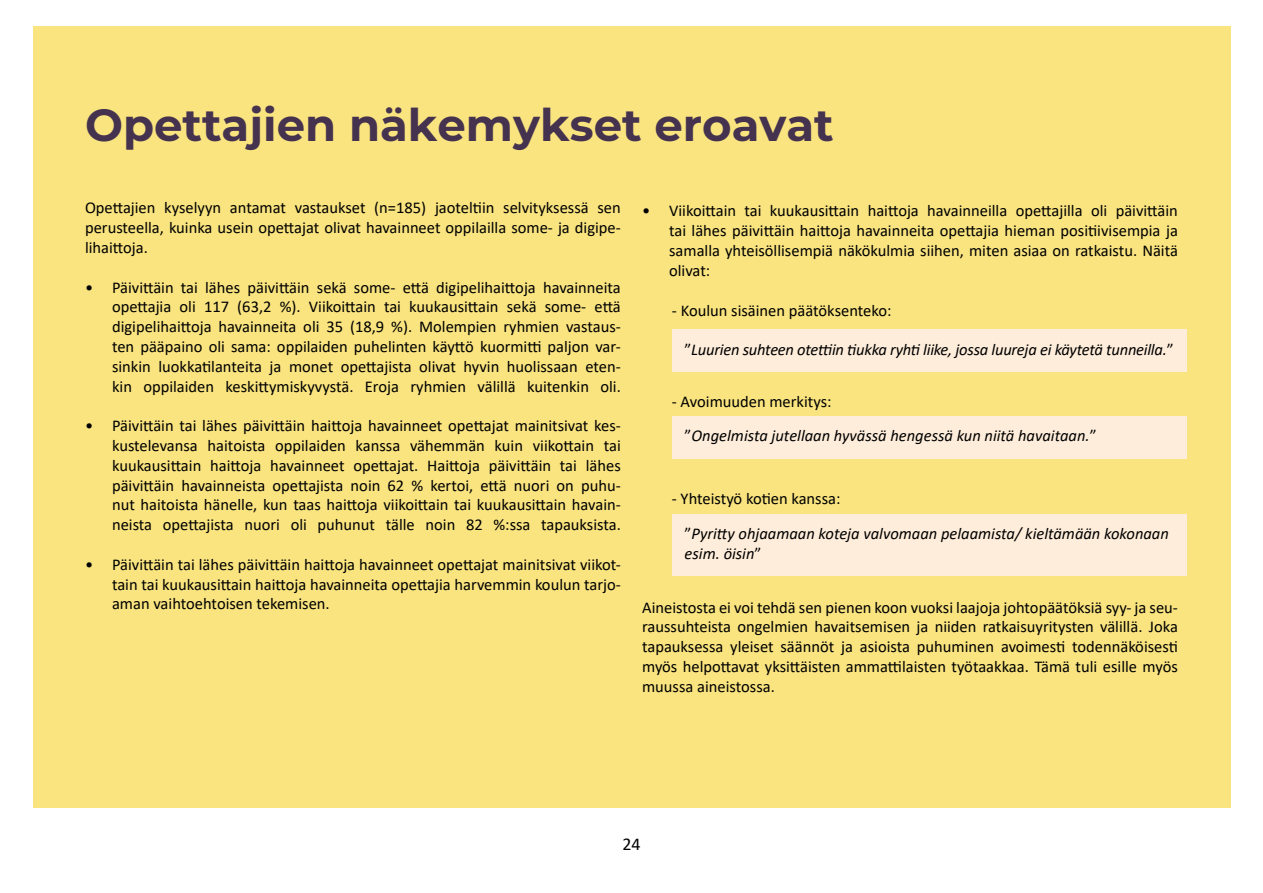
<style>
.page{position:relative;width:1263px;height:893px;background:#fff}
.page>*{position:absolute;margin:0;border:0;box-sizing:border-box;transform-origin:0 0}
.t1{font:100 45px "Montserrat";color:#45324e}
.t2{font:18px "Calibri";color:#000}
.leipis{font:16.5px/19.8px "Calibri";color:#000;text-align:justify}
.dialogi{font:italic 16.5px/19.8px "Calibri";color:#000}
.s1{font-style:normal}
</style>
<div class="page">
<hr style="left:1262px;top:0;width:1px;height:893px;background:#45324e">
<div style="left:33px;top:27px;width:1197px;height:781px;background:#f9e480"></div>
<div style="left:672px;top:330px;width:514px;height:42px;background:#feedda"></div>
<div style="left:672px;top:416px;width:514px;height:42px;background:#feedda"></div>
<div style="left:672px;top:514px;width:514px;height:62px;background:#feedda"></div>
<h2 class="t1" style="left:85px;top:95px;width:750px">Opettajien näkemykset eroavat</h2>
<p class="leipis" style="left:85px;top:197px;width:537px">Opettajien kyselyyn antamat vastaukset (n=185) jaoteltiin selvityksessä sen perusteella, kuinka usein opettajat olivat havainneet oppilailla some- ja digipe&shy;lihaittoja.</p>
<p class="leipis" style="left:112px;top:277px;width:510px;text-indent:-27px">• Päivittäin tai lähes päivittäin sekä some- että digipelihaittoja havainneita opettajia oli 117 (63,2 %). Viikoittain tai kuukausittain sekä some- että digipelihaittoja havainneita oli 35 (18,9 %). Molempien ryhmien vastaus&shy;ten pääpaino oli sama: oppilaiden puhelinten käyttö kuormitti paljon var&shy;sinkin luokkatilanteita ja monet opettajista olivat hyvin huolissaan eten&shy;kin oppilaiden keskittymiskyvystä. Eroja ryhmien välillä kuitenkin oli.</p>
<p class="leipis" style="left:112px;top:415px;width:510px;text-indent:-27px">• Päivittäin tai lähes päivittäin haittoja havainneet opettajat mainitsivat kes&shy;kustelevansa haitoista oppilaiden kanssa vähemmän kuin viikottain tai kuukausittain haittoja havainneet opettajat. Haittoja päivittäin tai lähes päivittäin havainneista opettajista noin 62 % kertoi, että nuori on puhu&shy;nut haitoista hänelle, kun taas haittoja viikoittain tai kuukausittain havain&shy;neista opettajista nuori oli puhunut tälle noin 82 %:ssa tapauksista.</p>
<p class="leipis" style="left:112px;top:554px;width:510px;text-indent:-27px">• Päivittäin tai lähes päivittäin haittoja havainneet opettajat mainitsivat viikot&shy;tain tai kuukausittain haittoja havainneita opettajia harvemmin koulun tarjo&shy;aman vaihtoehtoisen tekemisen.</p>
<p class="leipis" style="left:669px;top:201px;width:510px;text-indent:-27px">• Viikoittain tai kuukausittain haittoja havainneilla opettajilla oli päivittäin tai lähes päivittäin haittoja havainneita opettajia hieman positiivisempia ja samalla yhteisöllisempiä näkökulmia siihen, miten asiaa on ratkaistu. Näitä olivat:</p>
<p class="leipis" style="left:672px;top:300px;width:221px">- Koulun sisäinen päätöksenteko:</p>
<p class="dialogi" style="left:685px;top:339px;width:490px"><span class="s1">”</span>Luurien suhteen otettiin tiukka ryhti liike, jossa luureja ei käytetä tunneilla.<span class="s1">”</span></p>
<p class="leipis" style="left:672px;top:391px;width:161px">- Avoimuuden merkitys:</p>
<p class="dialogi" style="left:685px;top:425px;width:413px"><span class="s1">”</span>Ongelmista jutellaan hyvässä hengessä kun niitä havaitaan.<span class="s1">”</span></p>
<p class="leipis" style="left:672px;top:488px;width:170px">- Yhteistyö kotien kanssa:</p>
<p class="dialogi" style="left:685px;top:523px;width:486px"><span class="s1">”</span>Pyritty ohjaamaan koteja valvomaan pelaamista/ kieltämään kokonaan esim. öisin<span class="s1">”</span></p>
<p class="leipis" style="left:642px;top:597px;width:537px">Aineistosta ei voi tehdä sen pienen koon vuoksi laajoja johtopäätöksiä syy- ja seu&shy;raussuhteista ongelmien havaitsemisen ja niiden ratkaisuyritysten välillä. Joka tapauksessa yleiset säännöt ja asioista puhuminen avoimesti todennäköisesti myös helpottavat yksittäisten ammattilaisten työtaakkaa. Tämä tuli esille myös muussa aineistossa.</p>
<p class="t2" style="left:622px;top:832px;width:20px">24</p>
</div>
